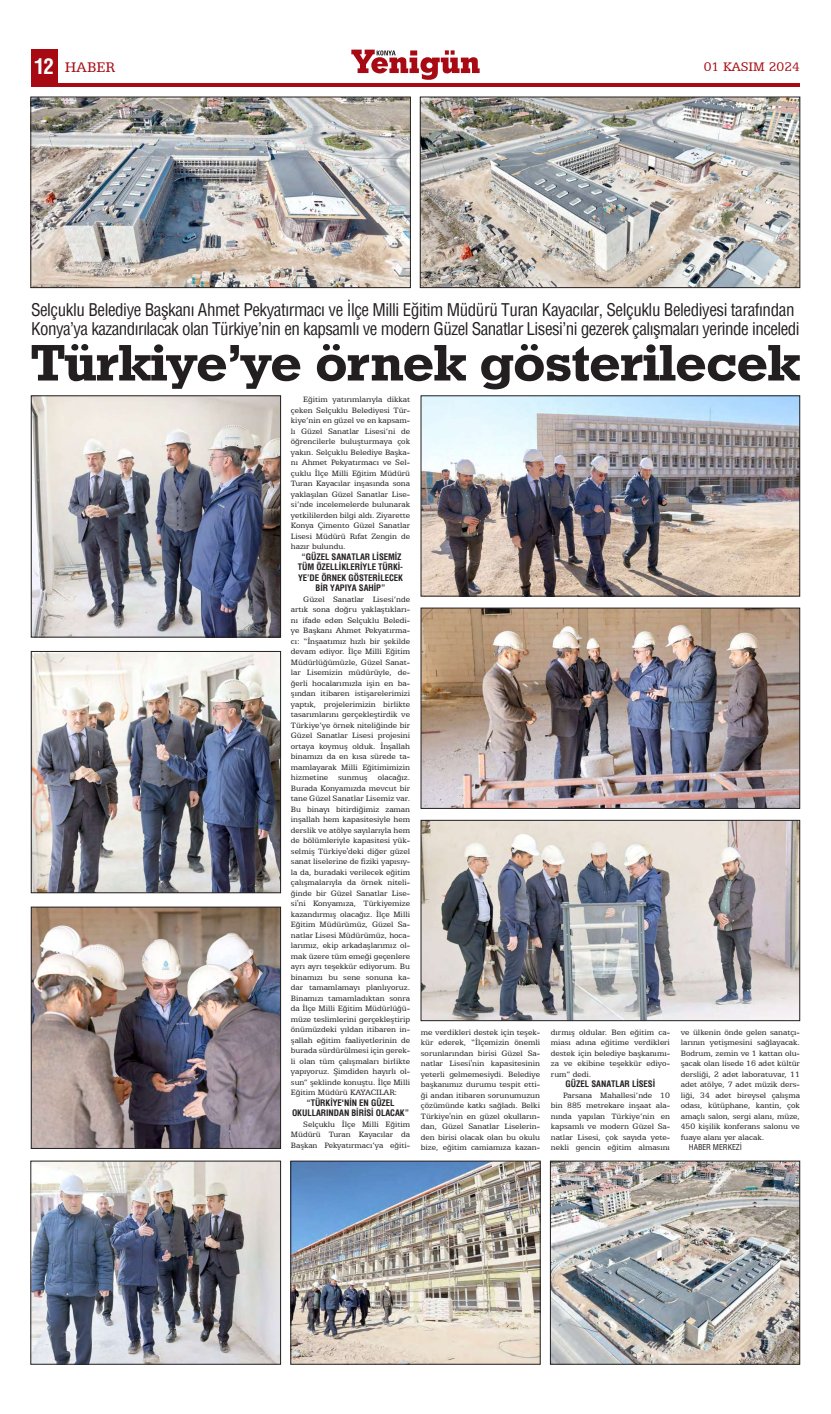
<style>
.page{position:relative;width:831px;height:1414px;background:#fff}
.page>*{position:absolute;margin:0;border:0;box-sizing:border-box;transform-origin:0 0}
.t1{font:51.19px "Geometric Slab 712 BT Bold A";letter-spacing:-.01em;color:#231f20;scale:1.09 1}
.t2{font:condensed 17.06px/19.2px "Helvetica";letter-spacing:-.025em;color:#231f20}
.t3{font:15.75px "Egyptian 505 BT";color:#a70a12}
.t4{font:14px "Egyptian 505 BT";color:#a70a12}
.t5{font:8.75px/10.5px "Egyptian 505 BT";letter-spacing:-.005em;color:#231f20;text-align:justify}
.t6{font:700 condensed 8.75px/10.5px "Helvetica";letter-spacing:-.005em;color:#231f20;text-align:center}
.t7{font:condensed 7.88px "Helvetica";letter-spacing:-.005em;color:#231f20}
.s1{font-family:"Helvetica";font-weight:700;font-stretch:condensed;font-size:21px;color:#fff}
</style>
<div class="page">
<div style="left:31px;top:50px;width:26px;height:35px;background:#a70a12"></div>
<hr style="left:31px;top:83px;width:769px;height:4px;background:#a70a12">
<svg style="left:351px;top:50px;width:129px;height:30px"></svg>
<img style="left:33px;top:99px;width:375px;height:187px">
<div style="left:31px;top:97px;width:379px;height:191px;border:1px solid #231f20"></div>
<img style="left:33px;top:1163px;width:246px;height:199px">
<img style="left:422px;top:99px;width:376px;height:187px">
<div style="left:420px;top:97px;width:380px;height:191px;border:1px solid #231f20"></div>
<img style="left:293px;top:1163px;width:245px;height:199px">
<img style="left:552px;top:1163px;width:246px;height:199px">
<div style="left:550px;top:1161px;width:250px;height:203px;border:1px solid #231f20"></div>
<img style="left:33px;top:398px;width:246px;height:237px">
<div style="left:31px;top:396px;width:250px;height:241px;border:1px solid #231f20"></div>
<img style="left:423px;top:398px;width:375px;height:196px">
<div style="left:421px;top:396px;width:379px;height:200px;border:1px solid #231f20"></div>
<img style="left:33px;top:653px;width:246px;height:238px">
<div style="left:31px;top:651px;width:250px;height:242px;border:1px solid #231f20"></div>
<img style="left:423px;top:610px;width:375px;height:196px">
<div style="left:421px;top:608px;width:379px;height:200px;border:1px solid #231f20"></div>
<img style="left:33px;top:909px;width:246px;height:237px">
<div style="left:31px;top:907px;width:250px;height:241px;border:1px solid #231f20"></div>
<img style="left:423px;top:822px;width:375px;height:197px">
<div style="left:421px;top:820px;width:379px;height:201px;border:1px solid #231f20"></div>
<h3 class="t3" style="left:34px;top:58px;width:82px"><span class="s1">12</span> HABER</h3>
<h3 class="t4" style="left:704px;top:59px;width:98px">01 KASIM 2024</h3>
<p class="t2" style="left:31px;top:300px;width:770px">Selçuklu Belediye Başkanı Ahmet Pekyatırmacı ve İlçe Milli Eğitim Müdürü Turan Kayacılar, Selçuklu Belediyesi tarafından<br>Konya’ya kazandırılacak olan Türkiye’nin en kapsamlı ve modern Güzel Sanatlar Lisesi’ni gezerek çalışmaları yerinde inceledi</p>
<h1 class="t1" style="left:31px;top:331px;width:707px">Türkiye’ye örnek gösterilecek</h1>
<p class="t5" style="left:291px;top:394px;width:121px;text-indent:12px">Eğitim yatırımlarıyla dikkat çeken Selçuklu Belediyesi Tür&shy;kiye’nin en güzel ve en kapsam&shy;lı Güzel Sanatlar Lisesi’ni de öğrencilerle buluşturmaya çok yakın. Selçuklu Belediye Başka&shy;nı Ahmet Pekyatırmacı ve Sel&shy;çuklu İlçe Milli Eğitim Müdürü Turan Kayacılar inşasında sona yaklaşılan Güzel Sanatlar Lise&shy;si’nde incelemelerde bulunarak yetkililerden bilgi aldı. Ziyarette Konya Çimento Güzel Sanatlar Lisesi Müdürü Rıfat Zengin de hazır bulundu.</p>
<p class="t6" style="left:298px;top:551px;width:107px">“GÜZEL SANATLAR LİSEMİZ<br>TÜM ÖZELLİKLERİYLE TÜRKİ-<br>YE’DE ÖRNEK GÖSTERİLECEK<br>BİR YAPIYA SAHİP”</p>
<p class="t5" style="left:291px;top:594px;width:121px;text-indent:12px">Güzel Sanatlar Lisesi’nde artık sona doğru yaklaştıkları&shy;nı ifade eden Selçuklu Beledi&shy;ye Başkanı Ahmet Pekyatırma&shy;cı: “İnşaatımız hızlı bir şekilde devam ediyor. İlçe Milli Eğitim Müdürlüğümüzle, Güzel Sanat&shy;lar Lisemizin müdürüyle, de&shy;ğerli hocalarımızla işin en ba&shy;şından itibaren istişarelerimizi yaptık, projelerimizin birlikte tasarımlarını gerçekleştirdik ve Türkiye’ye örnek niteliğinde bir Güzel Sanatlar Lisesi projesini ortaya koymuş olduk. İnşallah binamızı da en kısa sürede ta&shy;mamlayarak Milli Eğitimimizin hizmetine sunmuş olacağız.<br>Burada Konyamızda mevcut bir tane Güzel Sanatlar Lisemiz var.<br>Bu binayı bitirdiğimiz zaman inşallah hem kapasitesiyle hem derslik ve atölye sayılarıyla hem de bölümleriyle kapasitesi yük&shy;selmiş Türkiye'deki diğer güzel sanat liselerine de fiziki yapısıy&shy;la da, buradaki verilecek eğitim çalışmalarıyla da örnek niteli&shy;ğinde bir Güzel Sanatlar Lise&shy;si'ni Konyamıza, Türkiyemize kazandırmış olacağız. İlçe Milli Eğitim Müdürümüz, Güzel Sa&shy;natlar Lisesi Müdürümüz, hoca&shy;larımız, ekip arkadaşlarımız ol&shy;mak üzere tüm emeği geçenlere ayrı ayrı teşekkür ediyorum. Bu binamızı bu sene sonuna ka&shy;dar tamamlamayı planlıyoruz.<br>Binamızı tamamladıktan sonra da İlçe Milli Eğitim Müdürlüğü&shy;müze teslimlerini gerçekleştirip önümüzdeki yıldan itibaren in&shy;şallah eğitim faaliyetlerinin de burada sürdürülmesi için gerek&shy;li olan tüm çalışmaları birlikte yapıyoruz. Şimdiden hayırlı ol&shy;sun” şeklinde konuştu. İlçe Milli Eğitim Müdürü KAYACILAR:</p>
<p class="t6" style="left:292px;top:1097px;width:119px">“TÜRKİYE'NİN EN GÜZEL<br>OKULLARINDAN BİRİSİ OLACAK”</p>
<p class="t5" style="left:291px;top:1119px;width:121px;text-indent:12px">Selçuklu İlçe Milli Eğitim Müdürü Turan Kayacılar da Başkan Pekyatırmacı’ya eğiti-</p>
<p class="t5" style="left:421px;top:1027px;width:121px">me verdikleri destek için teşek&shy;kür ederek, “İlçemizin önemli sorunlarından birisi Güzel Sa&shy;natlar Lisesi'nin kapasitesinin yeterli gelmemesiydi. Belediye başkanımız durumu tespit etti&shy;ği andan itibaren sorunumuzun çözümünde katkı sağladı. Belki Türkiye'nin en güzel okulların&shy;dan, Güzel Sanatlar Liselerin&shy;den birisi olacak olan bu okulu bize, eğitim camiamıza kazan-</p>
<p class="t5" style="left:551px;top:1027px;width:121px">dırmış oldular. Ben eğitim ca&shy;miası adına eğitime verdikleri destek için belediye başkanımı&shy;za ve ekibine teşekkür ediyo&shy;rum” dedi.</p>
<p class="t5" style="left:681px;top:1027px;width:121px">ve ülkenin önde gelen sanatçı&shy;larının yetişmesini sağlayacak.<br>Bodrum, zemin ve 1 kattan olu&shy;şacak olan lisede 16 adet kültür dersliği, 2 adet laboratuvar, 11 adet atölye, 7 adet müzik ders&shy;liği, 34 adet bireysel çalışma odası, kütüphane, kantin, çok amaçlı salon, sergi alanı, müze, 450 kişilik konferans salonu ve fuaye alanı yer alacak.</p>
<p class="t7" style="left:681px;top:1142px;width:63px">■ HABER MERKEZİ</p>
<p class="t6" style="left:566px;top:1079px;width:91px">GÜZEL SANATLAR LİSESİ</p>
<p class="t5" style="left:551px;top:1090px;width:121px;text-indent:12px">Parsana Mahallesi’nde 10 bin 885 metrekare inşaat ala&shy;nında yapılan Türkiye’nin en kapsamlı ve modern Güzel Sa&shy;natlar Lisesi, çok sayıda yete&shy;nekli gencin eğitim almasını</p>
</div>
